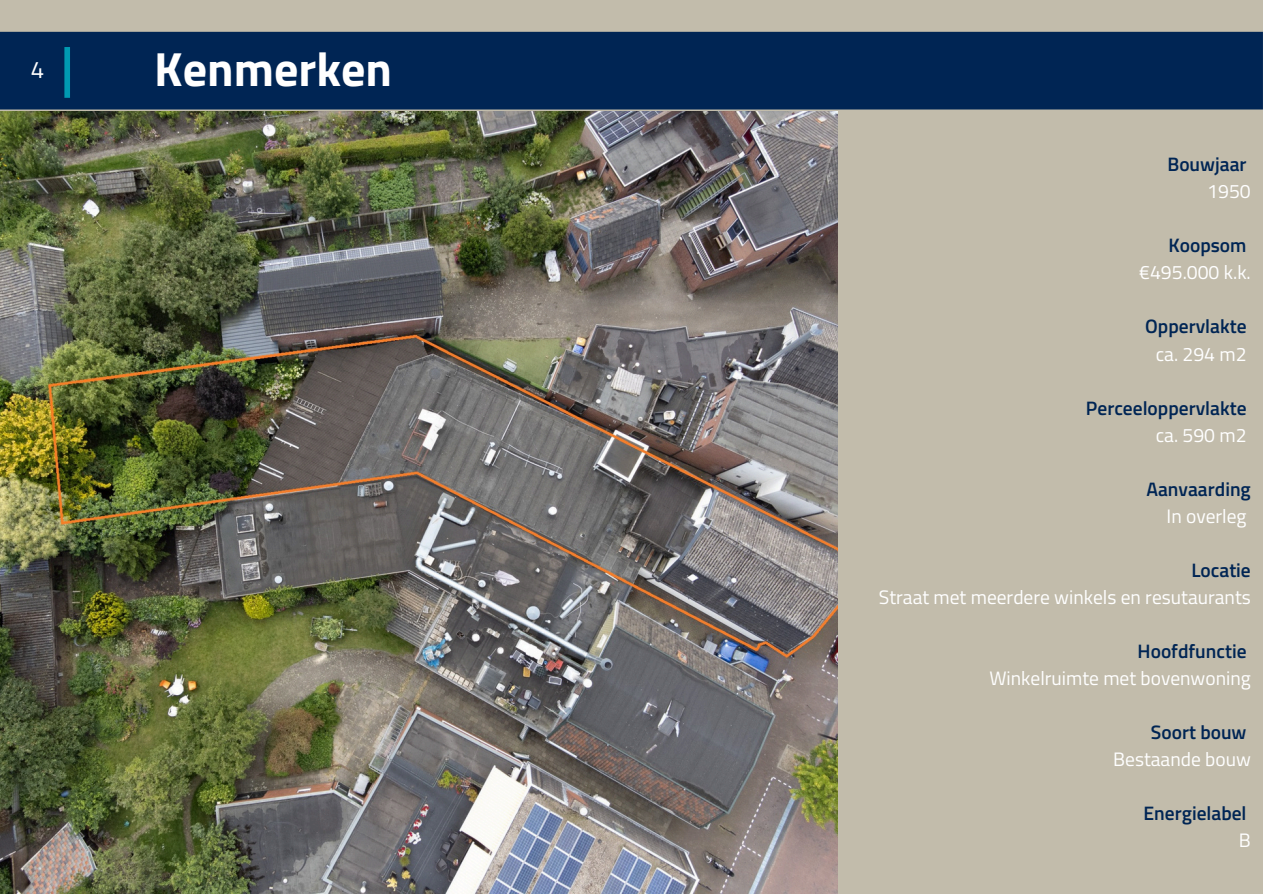
<style>
.page{position:relative;width:1263px;height:894px;background:#fff}
.page>*{position:absolute;margin:0;border:0;box-sizing:border-box;transform-origin:0 0}
.t1{font:700 48px "Titillium Web";color:#fff}
.t2{font:24px "Titillium Web";color:#fff}
.t3{font:19.5px "Titillium Web";color:#fff}
.t4{font:600 19.5px "Titillium Web";color:#002554}
</style>
<div class="page">
<div style="left:0;top:0;width:1263px;height:893px;background:#c2bcab"></div>
<div style="left:0;top:32px;width:1263px;height:77px;background:#002554"></div>
<div style="left:64px;top:47px;width:6px;height:51px;background:#009ab2"></div>
<img style="left:1px;top:111px;width:836px;height:781px">
<p class="t2" style="left:31px;top:51px;width:15px">4</p>
<p class="t1" style="left:154px;top:31px;width:239px">Kenmerken</p>
<h1 class="t4" style="left:1167px;top:149px;width:81px">Bouwjaar</h1>
<p class="t3" style="left:1207px;top:176px;width:45px">1950</p>
<p class="t4" style="left:1168px;top:230px;width:80px">Koopsom</p>
<p class="t3" style="left:1139px;top:257px;width:113px">€495.000 k.k.</p>
<p class="t4" style="left:1145px;top:311px;width:103px">Oppervlakte</p>
<p class="t3" style="left:1156px;top:338px;width:92px">ca. 294 m2</p>
<p class="t4" style="left:1086px;top:392px;width:162px">Perceeloppervlakte</p>
<p class="t3" style="left:1156px;top:419px;width:92px">ca. 590 m2</p>
<p class="t4" style="left:1146px;top:473px;width:106px">Aanvaarding</p>
<p class="t3" style="left:1166px;top:500px;width:81px">In overleg</p>
<p class="t4" style="left:1191px;top:554px;width:61px">Locatie</p>
<p class="t3" style="left:879px;top:581px;width:373px">Straat met meerdere winkels en resutaurants</p>
<p class="t4" style="left:1137px;top:635px;width:110px">Hoofdfunctie</p>
<p class="t3" style="left:989px;top:662px;width:263px">Winkelruimte met bovenwoning</p>
<p class="t4" style="left:1151px;top:716px;width:97px">Soort bouw</p>
<p class="t3" style="left:1113px;top:743px;width:139px">Bestaande bouw</p>
<p class="t4" style="left:1143px;top:797px;width:105px">Energielabel</p>
<p class="t3" style="left:1239px;top:824px;width:13px">B</p>
</div>
